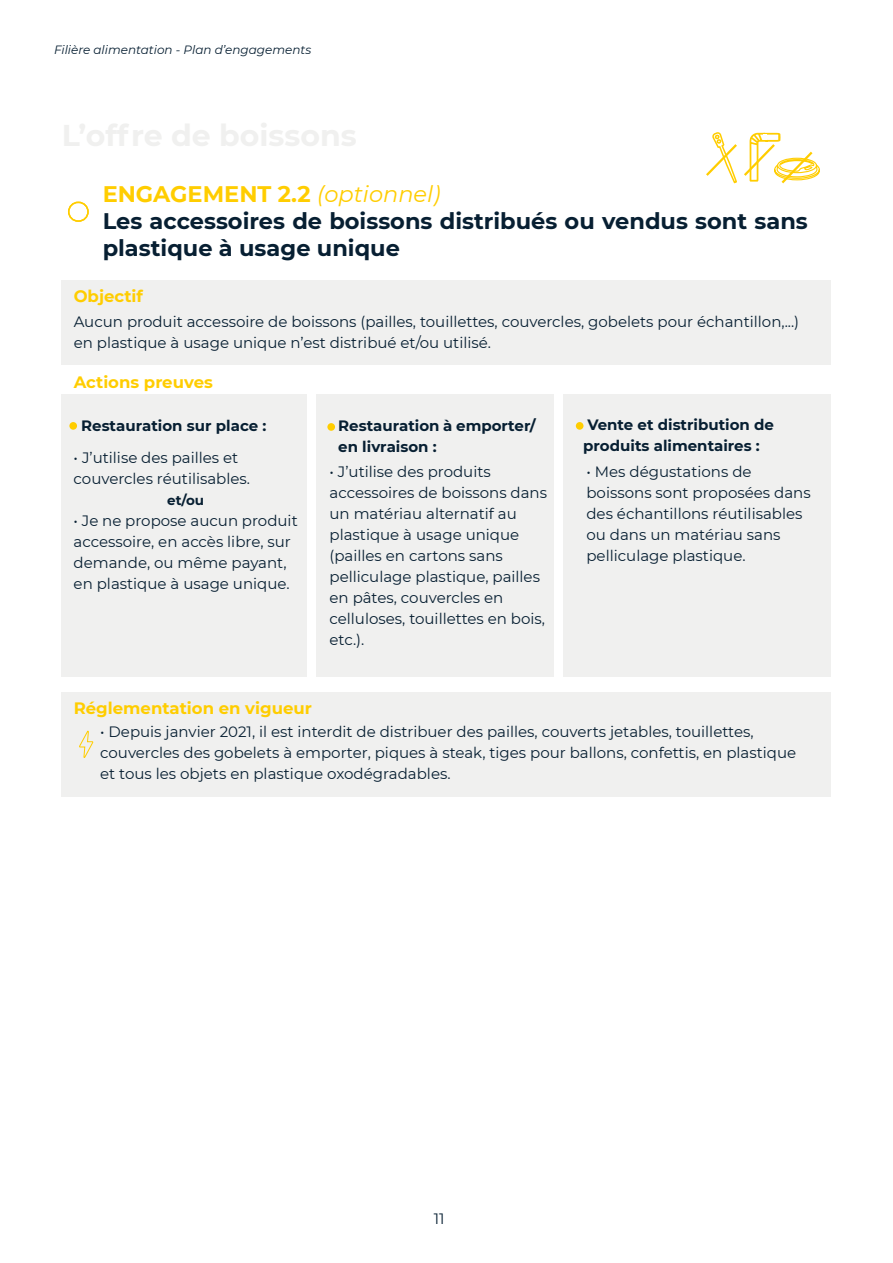
<style>
.page{position:relative;width:893px;height:1263px;background:#fff}
.page>*{position:absolute;margin:0;border:0;box-sizing:border-box;transform-origin:0 0}
.t1{font:700 22.5px/27px "Montserrat";color:#071f32}
.t2{font:700 16.5px "Montserrat";color:#ffcd00}
.t3{font:15px/21px "Montserrat";color:#071f32}
.t4{font:700 15px/21px "Montserrat";color:#071f32}
.t5{font:700 13.5px "Montserrat";color:#071f32}
.t6{font:italic 12px "Montserrat";color:#071f32}
.s1{color:#ffcd00}
.s2{font-weight:400;font-style:italic;color:#ffcd00}
</style>
<div class="page">
<div style="left:68px;top:202px;width:21px;height:20px;border:2px solid #ffcd00;border-radius:9px"></div>
<div style="left:62px;top:280px;width:769px;height:85px;background:#f0f0ef"></div>
<div style="left:62px;top:394px;width:769px;height:282px;background:#f0f0ef"></div>
<div style="left:307px;top:376px;width:8px;height:303px;background:#fff"></div>
<div style="left:555px;top:376px;width:8px;height:303px;background:#fff"></div>
<div style="left:69px;top:422px;width:8px;height:8px;background:#ffcd00;border-radius:50%"></div>
<div style="left:327px;top:423px;width:8px;height:8px;background:#ffcd00;border-radius:50%"></div>
<div style="left:576px;top:422px;width:7px;height:8px;background:#ffcd00;border-radius:50%"></div>
<div style="left:62px;top:692px;width:769px;height:105px;background:#f0f0ef"></div>
<svg style="left:79px;top:730px;width:15px;height:28px"></svg>
<svg style="left:706px;top:132px;width:114px;height:52px"></svg>
<p class="t6" style="left:54px;top:41px;width:259px">Filière alimentation - Plan d’engagements</p>
<h1 class="t1" style="left:103px;top:179px;width:707px"><span class="s1">ENGAGEMENT 2.2</span> <span class="s2">(optionnel)<br></span>Les accessoires de boissons distribués ou vendus sont sans plastique à usage unique</h1>
<p class="t2" style="left:74px;top:284px;width:71px">Objectif</p>
<p class="t3" style="left:74px;top:311px;width:727px">Aucun produit accessoire de boissons (pailles, touillettes, couvercles, gobelets pour échantillon,...) en plastique à usage unique n’est distribué et/ou utilisé.</p>
<p class="t2" style="left:74px;top:370px;width:141px">Actions preuves</p>
<p class="t4" style="left:81px;top:414px;width:187px">Restauration sur place :</p>
<p class="t4" style="left:338px;top:414px;width:199px">Restauration à emporter/ en livraison :</p>
<p class="t4" style="left:583px;top:413px;width:192px">Vente et distribution de produits alimentaires :</p>
<p class="t3" style="left:74px;top:446px;width:178px">• J’utilise des pailles et couvercles réutilisables.</p>
<p class="t5" style="left:167px;top:490px;width:38px">et/ou</p>
<p class="t3" style="left:74px;top:509px;width:226px">• Je ne propose aucun produit accessoire, en accès libre, sur demande, ou même payant, en plastique à usage unique.</p>
<p class="t3" style="left:330px;top:460px;width:219px">• J’utilise des produits accessoires de boissons dans un matériau alternatif au plastique à usage unique (pailles en cartons sans pelliculage plastique, pailles en pâtes, couvercles en celluloses, touillettes en bois, etc.).</p>
<p class="t3" style="left:586px;top:460px;width:226px">• Mes dégustations de boissons sont proposées dans des échantillons réutilisables ou dans un matériau sans pelliculage plastique.</p>
<p class="t2" style="left:74px;top:696px;width:240px">Réglementation en vigueur</p>
<p class="t3" style="left:100px;top:720px;width:697px">• Depuis janvier 2021, il est interdit de distribuer des pailles, couverts jetables, touillettes, couvercles des gobelets à emporter, piques à steak, tiges pour ballons, confettis, en plastique et tous les objets en plastique oxodégradables.</p>
<p class="t3" style="left:434px;top:1207px;width:12px">11</p>
</div>
